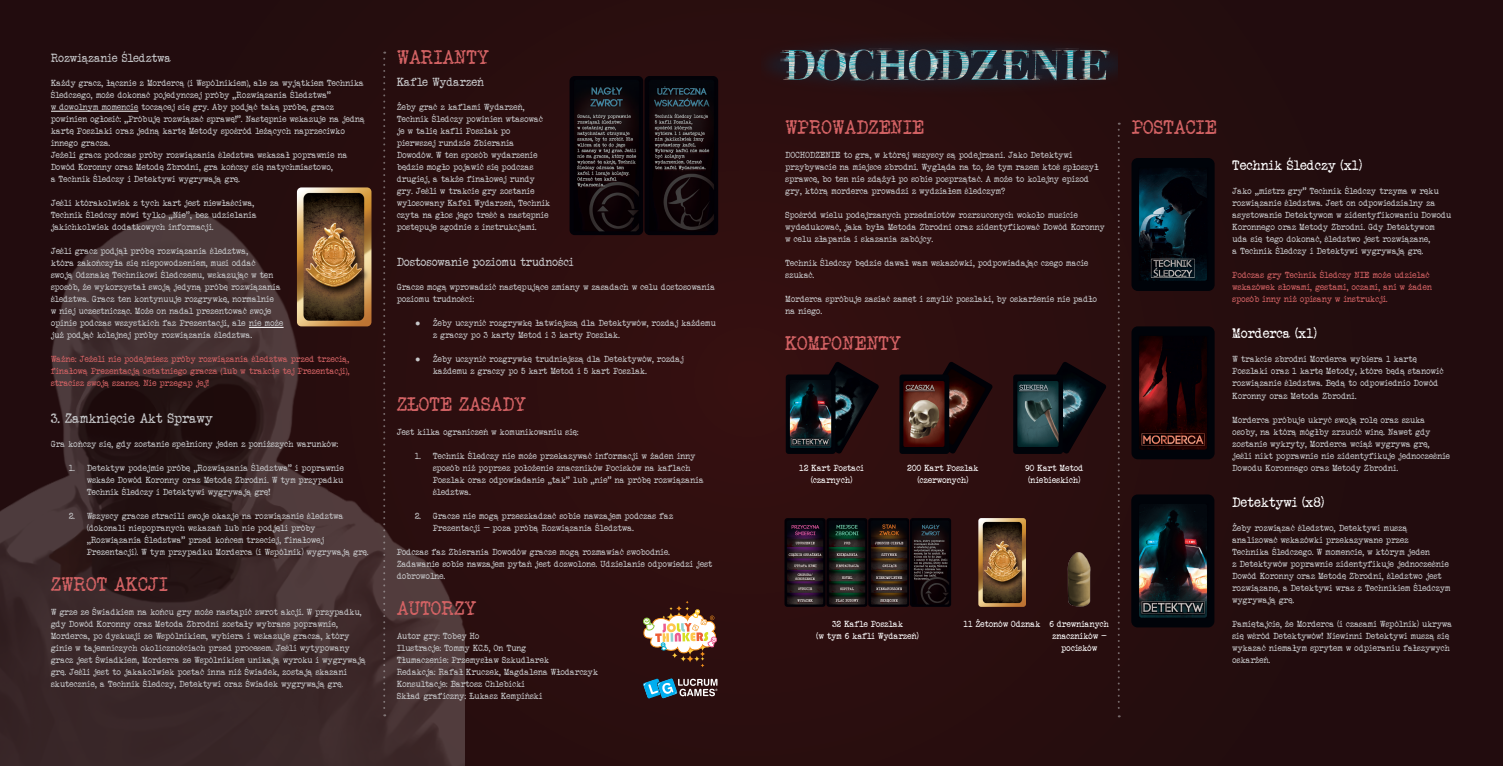
<style>
.page{position:relative;width:1503px;height:766px;background:#fff}
.page>*{position:absolute;margin:0;border:0;box-sizing:border-box;transform-origin:0 0}
.t1{font:20px "Veteran Typewriter";color:#d36264}
.t2{font:14px "Veteran Typewriter";color:#fff}
.t3{font:14px "Veteran Typewriter";color:#c7c8ca}
.t4{font:12px "Veteran Typewriter";color:#c7c8ca}
.t5{font:9px/12px "Veteran Typewriter";color:#c7c8ca}
.t6{font:9px/12px "Veteran Typewriter";color:#d36264;text-align:justify}
.t7{font:9px/12px "Veteran Typewriter";color:#fff;text-align:center}
.s1{font-family:"Haettenschweiler"}
</style>
<div class="page">
<div style="left:0;top:0;width:1502px;height:765px;background:#290e0e"></div>
<img style="left:0;top:51px;width:464px;height:714px">
<hr style="left:51px;top:111px;width:87px;height:1px;background:#fff">
<hr style="left:249px;top:327px;width:34px;height:1px;background:#fff">
<img style="left:768px;top:44px;width:349px;height:41px">
<img style="left:797px;top:362px;width:82px;height:92px">
<img style="left:785px;top:374px;width:50px;height:80px">
<img style="left:943px;top:362px;width:49px;height:92px">
<img style="left:899px;top:374px;width:50px;height:80px">
<img style="left:1057px;top:362px;width:49px;height:92px">
<img style="left:1013px;top:374px;width:50px;height:80px">
<img style="left:784px;top:518px;width:167px;height:88px">
<img style="left:978px;top:518px;width:48px;height:88px">
<img style="left:297px;top:187px;width:74px;height:139px">
<img style="left:1067px;top:552px;width:24px;height:54px">
<img style="left:1131px;top:158px;width:83px;height:133px">
<img style="left:1131px;top:326px;width:83px;height:133px">
<img style="left:569px;top:76px;width:149px;height:159px">
<svg style="left:1117px;top:123px;width:2px;height:594px"></svg>
<svg style="left:383px;top:52px;width:2px;height:664px"></svg>
<svg style="left:643px;top:601px;width:74px;height:66px"></svg>
<svg style="left:643px;top:678px;width:74px;height:20px"></svg>
<img style="left:1131px;top:494px;width:83px;height:133px">
<h3 class="t4" style="left:51px;top:51px;width:122px">Rozwiązanie Śledztwa</h3>
<p class="t5" style="left:51px;top:77px;width:315px">Każdy gracz, łącznie z Mordercą (i Wspólnikiem), ale za wyjątkiem Technika Śledczego, może dokonać pojedynczej próby „Rozwiązania Śledztwa”<br>w dowolnym momencie toczącej się gry. Aby podjąć taką próbę, gracz powinien ogłosić: „Próbuję rozwiązać sprawę!”. Następnie wskazuje na jedną kartę Poszlaki oraz jedną kartę Metody spośród leżących naprzeciwko innego gracza.<br>Jeżeli gracz podczas próby rozwiązania śledztwa wskazał poprawnie na Dowód Koronny oraz Metodę Zbrodni, gra kończy się natychmiastowo,<br>a Technik Śledczy i Detektywi wygrywają grę.</p>
<p class="t5" style="left:51px;top:197px;width:207px">Jeśli którakolwiek z tych kart jest niewłaściwa,<br>Technik Śledczy mówi tylko „Nie”, bez udzielania jakichkolwiek dodatkowych informacji.</p>
<p class="t5" style="left:51px;top:245px;width:234px">Jeśli gracz podjął próbę rozwiązania śledztwa,<br>która zakończyła się niepowodzeniem, musi oddać<br>swoją Odznakę Technikowi Śledczemu, wskazując w ten sposób, że wykorzystał swoją jedyną próbę rozwiązania śledztwa. Gracz ten kontynuuje rozgrywkę, normalnie<br>w niej uczestnicząc. Może on nadal prezentować swoje opinie podczas wszystkich faz Prezentacji, ale nie może już podjąć kolejnej próby rozwiązania śledztwa.</p>
<p class="t6" style="left:51px;top:353px;width:300px">Ważne: Jeżeli nie podejmiesz próby rozwiązania śledztwa przed trzecią, finałową Prezentacją ostatniego gracza (lub w trakcie tej Prezentacji), stracisz swoją szansę. Nie przegap jej!</p>
<h2 class="t3" style="left:51px;top:409px;width:164px">3. Zamknięcie Akt Sprawy</h2>
<p class="t5" style="left:51px;top:437px;width:289px">Gra kończy się, gdy zostanie spełniony jeden z poniższych warunków:</p>
<p class="t5" style="left:87px;top:461px;width:259px;text-align:justify;text-indent:-18px">1. Detektyw podejmie próbę „Rozwiązania Śledztwa” i poprawnie wskaże Dowód Koronny oraz Metodę Zbrodni. W tym przypadku Technik Śledczy i Detektywi wygrywają grę!</p>
<p class="t5" style="left:87px;top:509px;width:283px;text-indent:-18px">2. Wszyscy gracze stracili swoje okazje na rozwiązanie śledztwa (dokonali niepopranych wskazań lub nie podjęli próby „Rozwiązania Śledztwa” przed końcem trzeciej, finałowej Prezentacji). W tym przypadku Morderca (i Wspólnik) wygrywają grę.</p>
<h1 class="t1" style="left:51px;top:572px;width:119px">ZWROT AKCJI</h1>
<p class="t5" style="left:51px;top:605px;width:316px">W grze ze Świadkiem na końcu gry może nastąpić zwrot akcji. W przypadku, gdy Dowód Koronny oraz Metoda Zbrodni zostały wybrane poprawnie, Morderca, po dyskusji ze Wspólnikiem, wybiera i wskazuje gracza, który ginie w tajemniczych okolicznościach przed procesem. Jeśli wytypowany gracz jest Świadkiem, Morderca ze Wspólnikiem unikają wyroku i wygrywają grę. Jeśli jest to jakakolwiek postać inna niż Świadek, zostają skazani skutecznie, a Technik Śledczy, Detektywi oraz Świadek wygrywają grę.</p>
<h1 class="t1" style="left:397px;top:45px;width:94px">WARIANTY</h1>
<h3 class="t4" style="left:397px;top:75px;width:89px">Kafle Wydarzeń</h3>
<p class="t5" style="left:397px;top:101px;width:155px">Żeby grać z kaflami Wydarzeń,<br>Technik Śledczy powinien wtasować je w talię kafli Poszlak po pierwszej rundzie Zbierania<br>Dowodów. W ten sposób wydarzenie będzie mogło pojawić się podczas drugiej, a także finałowej rundy gry. Jeśli w trakcie gry zostanie wylosowany Kafel Wydarzeń, Technik czyta na głos jego treść a następnie postępuje zgodnie z instrukcjami.</p>
<h3 class="t4" style="left:397px;top:255px;width:178px">Dostosowanie poziomu trudności</h3>
<p class="t5" style="left:397px;top:281px;width:320px">Gracze mogą wprowadzić następujące zmiany w zasadach w celu dostosowania poziomu trudności:</p>
<p class="t5" style="left:433px;top:317px;width:284px;text-indent:-18px"><span class="s1">●</span> Żeby uczynić rozgrywkę łatwiejszą dla Detektywów, rozdaj każdemu z graczy po 3 karty Metod i 3 karty Poszlak.</p>
<p class="t5" style="left:433px;top:353px;width:252px;text-indent:-18px"><span class="s1">●</span> Żeby uczynić rozgrywkę trudniejszą dla Detektywów, rozdaj każdemu z graczy po 5 kart Metod i 5 kart Poszlak.</p>
<h1 class="t1" style="left:397px;top:392px;width:131px">ZŁOTE ZASADY</h1>
<p class="t5" style="left:397px;top:425px;width:183px">Jest kilka ograniczeń w komunikowaniu się:</p>
<p class="t5" style="left:433px;top:449px;width:272px;text-indent:-18px">1. Technik Śledczy nie może przekazywać informacji w żaden inny sposób niż poprzez położenie znaczników Pocisków na kaflach Poszlak oraz odpowiadanie „tak” lub „nie” na próbę rozwiązania śledztwa.</p>
<p class="t5" style="left:433px;top:509px;width:242px;text-indent:-18px">2. Gracze nie mogą przeszkadzać sobie nawzajem podczas faz<br>Prezentacji - poza próbą Rozwiązania Śledztwa.</p>
<p class="t5" style="left:397px;top:545px;width:317px">Podczas faz Zbierania Dowodów gracze mogą rozmawiać swobodnie.<br>Zadawanie sobie nawzajem pytań jest dozwolone. Udzielanie odpowiedzi jest dobrowolne.</p>
<h1 class="t1" style="left:397px;top:596px;width:81px">AUTORZY</h1>
<p class="t5" style="left:397px;top:629px;width:203px">Autor gry: Tobey Ho<br>Ilustracje: Tommy KC.5, On Tung<br>Tłumaczenie: Przemysław Szkudlarek<br>Redakcja: Rafał Kruczek, Magdalena Włodarczyk Konsultacje: Bartosz Chlebicki<br>Skład graficzny: Łukasz Kempiński</p>
<h1 class="t1" style="left:785px;top:116px;width:140px">WPROWADZENIE</h1>
<p class="t5" style="left:785px;top:149px;width:314px">DOCHODZENIE to gra, w której wszyscy są podejrzani. Jako Detektywi przybywacie na miejsce zbrodni. Wygląda na to, że tym razem ktoś spłoszył sprawcę, bo ten nie zdążył po sobie posprzątać. A może to kolejny epizod gry, którą morderca prowadzi z wydziałem śledczym?</p>
<p class="t5" style="left:785px;top:209px;width:321px">Spośród wielu podejrzanych przedmiotów rozrzuconych wokoło musicie wydedukować, jaka była Metoda Zbrodni oraz zidentyfikować Dowód Koronny w celu złapania i skazania zabójcy.</p>
<p class="t5" style="left:785px;top:257px;width:304px">Technik Śledczy będzie dawał wam wskazówki, podpowiadając czego macie szukać.</p>
<p class="t5" style="left:785px;top:293px;width:313px">Morderca spróbuje zasiać zamęt i zmylić poszlaki, by oskarżenie nie padło na niego.</p>
<h1 class="t1" style="left:785px;top:332px;width:117px">KOMPONENTY</h1>
<p class="t7" style="left:799px;top:461px;width:66px">12 Kart Postaci (czarnych)</p>
<p class="t7" style="left:907px;top:461px;width:73px">200 Kart Poszlak (czerwonych)</p>
<p class="t7" style="left:1025px;top:461px;width:60px">90 Kart Metod (niebieskich)</p>
<p class="t7" style="left:816px;top:617px;width:104px">32 Kafle Poszlak<br>(w tym 6 kafli Wydarzeń)</p>
<p class="t7" style="left:963px;top:617px;width:147px">11 Żetonów Odznak 6 drewnianych</p>
<p class="t7" style="left:1052px;top:629px;width:56px">znaczników -</p>
<p class="t7" style="left:1061px;top:641px;width:37px">pocisków</p>
<h1 class="t1" style="left:1132px;top:116px;width:86px">POSTACIE</h1>
<h2 class="t2" style="left:1232px;top:157px;width:131px">Technik Śledczy (x1)</h2>
<p class="t5" style="left:1232px;top:185px;width:220px">Jako „mistrz gry” Technik Śledczy trzyma w ręku rozwiązanie śledztwa. Jest on odpowiedzialny za asystowanie Detektywom w zidentyfikowaniu Dowodu Koronnego oraz Metody Zbrodni. Gdy Detektywom uda się tego dokonać, śledztwo jest rozwiązane,<br>a Technik Śledczy i Detektywi wygrywają grę.</p>
<p class="t6" style="left:1232px;top:269px;width:201px;text-align:left">Podczas gry Technik Śledczy NIE może udzielać wskazówek słowami, gestami, oczami, ani w żaden sposób inny niż opisany w instrukcji.</p>
<h2 class="t2" style="left:1232px;top:325px;width:86px">Morderca (x1)</h2>
<p class="t5" style="left:1232px;top:353px;width:212px">W trakcie zbrodni Morderca wybiera 1 kartę Poszlaki oraz 1 kartę Metody, które będą stanowić rozwiązanie śledztwa. Będą to odpowiednio Dowód Koronny oraz Metoda Zbrodni.</p>
<p class="t5" style="left:1232px;top:413px;width:219px">Morderca próbuje ukryć swoją rolę oraz szuka osoby, na którą mógłby zrzucić winę. Nawet gdy zostanie wykryty, Morderca wciąż wygrywa grę, jeśli nikt poprawnie nie zidentyfikuje jednocześnie Dowodu Koronnego oraz Metody Zbrodni.</p>
<h2 class="t2" style="left:1232px;top:493px;width:93px">Detektywi (x8)</h2>
<p class="t5" style="left:1232px;top:521px;width:220px">Żeby rozwiązać śledztwo, Detektywi muszą analizować wskazówki przekazywane przez<br>Technika Śledczego. W momencie, w którym jeden<br>z Detektywów poprawnie zidentyfikuje jednocześnie Dowód Koronny oraz Metodę Zbrodni, śledztwo jest rozwiązane, a Detektywi wraz z Technikiem Śledczym wygrywają grę.</p>
<p class="t5" style="left:1232px;top:617px;width:221px">Pamiętajcie, że Morderca (i czasami Wspólnik) ukrywa się wśród Detektywów! Niewinni Detektywi muszą się wykazać niemałym sprytem w odpieraniu fałszywych oskarżeń.</p>
</div>
